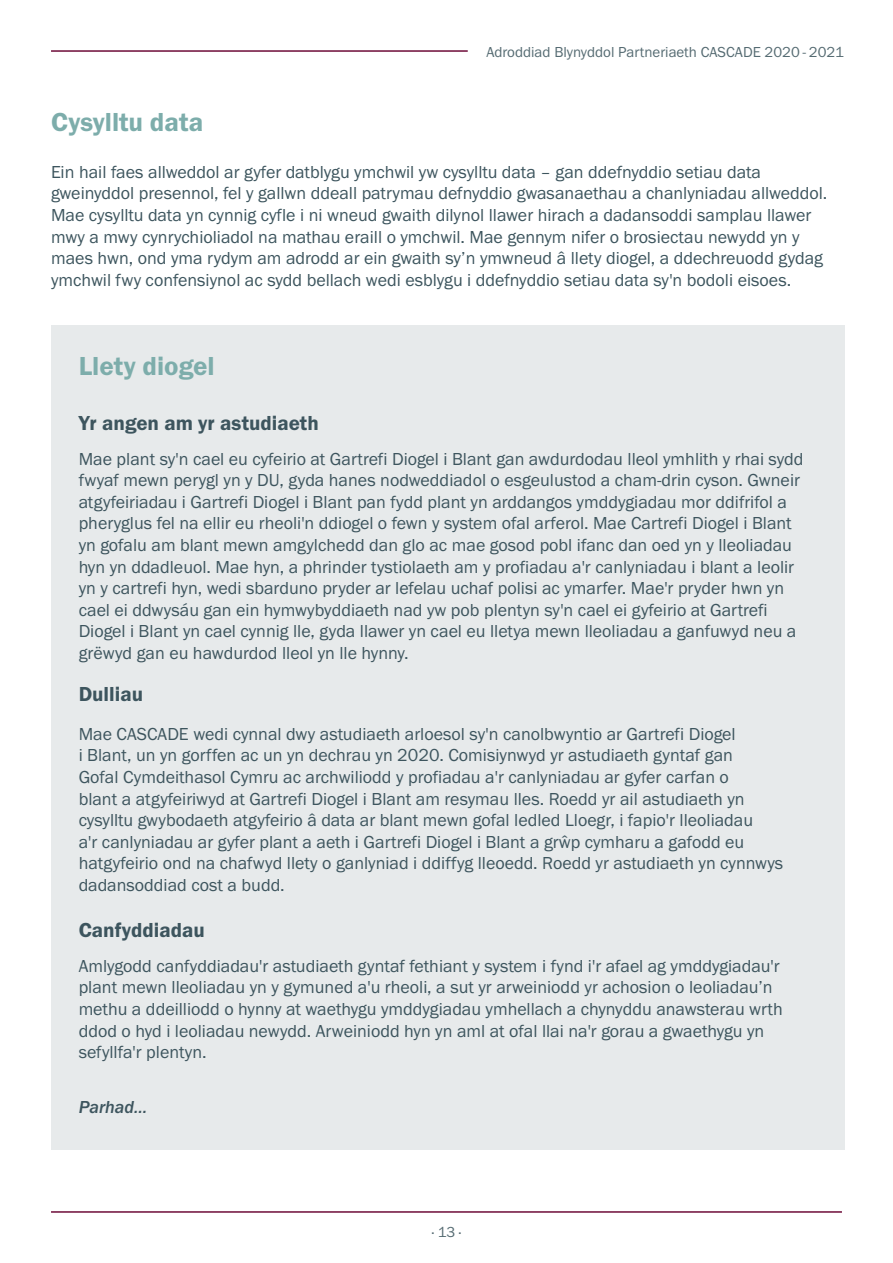
<style>
.page{position:relative;width:893px;height:1263px;background:#fff}
.page>*{position:absolute;margin:0;border:0;box-sizing:border-box;transform-origin:0 0}
.Subheading{font:27px "Franklin Gothic URW Dem";color:#7dadab}
.Subheading_2{font:21px "Franklin Gothic URW Dem";color:#3d555e}
.Body_copy{font:21px "Franklin Gothic URW Dem";color:#3d555e}
.Body_copy-2{font:18px/21.6px "Franklin Gothic URW Boo";color:#3d555e}
.Name{font:18px "Franklin Gothic URW Med Ita";color:#3d555e}
.t1{font:15px "Franklin Gothic URW Boo 2";color:#556b72}
.t2{font:15px "Franklin Gothic URW Boo";color:#556b72}
</style>
<div class="page">
<hr style="left:51px;top:50px;width:417px;height:2px;background:#6d0b38">
<hr style="left:51px;top:1211px;width:791px;height:2px;background:#6d0b38">
<div style="left:51px;top:325px;width:793px;height:825px;background:#e7eaeb"></div>
<p class="t1" style="left:486px;top:42px;width:359px">Adroddiad Blynyddol Partneriaeth CASCADE 2020 - 2021</p>
<p class="Subheading" style="left:51px;top:105px;width:154px">Cysylltu data</p>
<p class="Body_copy-2" style="left:51px;top:161px;width:778px">Ein hail faes allweddol ar gyfer datblygu ymchwil yw cysylltu data – gan ddefnyddio setiau data gweinyddol presennol, fel y gallwn ddeall patrymau defnyddio gwasanaethau a chanlyniadau allweddol.<br>Mae cysylltu data yn cynnig cyfle i ni wneud gwaith dilynol llawer hirach a dadansoddi samplau llawer mwy a mwy cynrychioliadol na mathau eraill o ymchwil. Mae gennym nifer o brosiectau newydd yn y maes hwn, ond yma rydym am adrodd ar ein gwaith sy’n ymwneud â llety diogel, a ddechreuodd gydag ymchwil fwy confensiynol ac sydd bellach wedi esblygu i ddefnyddio setiau data sy'n bodoli eisoes.</p>
<p class="Subheading" style="left:79px;top:350px;width:138px">Llety diogel</p>
<p class="Subheading_2" style="left:79px;top:410px;width:242px">Yr angen am yr astudiaeth</p>
<p class="Body_copy-2" style="left:79px;top:447px;width:726px">Mae plant sy'n cael eu cyfeirio at Gartrefi Diogel i Blant gan awdurdodau lleol ymhlith y rhai sydd fwyaf mewn perygl yn y DU, gyda hanes nodweddiadol o esgeulustod a cham-drin cyson. Gwneir atgyfeiriadau i Gartrefi Diogel i Blant pan fydd plant yn arddangos ymddygiadau mor ddifrifol a pheryglus fel na ellir eu rheoli'n ddiogel o fewn y system ofal arferol. Mae Cartrefi Diogel i Blant yn gofalu am blant mewn amgylchedd dan glo ac mae gosod pobl ifanc dan oed yn y lleoliadau hyn yn ddadleuol. Mae hyn, a phrinder tystiolaeth am y profiadau a'r canlyniadau i blant a leolir yn y cartrefi hyn, wedi sbarduno pryder ar lefelau uchaf polisi ac ymarfer. Mae'r pryder hwn yn cael ei ddwysáu gan ein hymwybyddiaeth nad yw pob plentyn sy'n cael ei gyfeirio at Gartrefi Diogel i Blant yn cael cynnig lle, gyda llawer yn cael eu lletya mewn lleoliadau a ganfuwyd neu a grëwyd gan eu hawdurdod lleol yn lle hynny.</p>
<p class="Body_copy" style="left:79px;top:681px;width:66px">Dulliau</p>
<p class="Body_copy-2" style="left:79px;top:723px;width:706px">Mae CASCADE wedi cynnal dwy astudiaeth arloesol sy'n canolbwyntio ar Gartrefi Diogel<br>i Blant, un yn gorffen ac un yn dechrau yn 2020. Comisiynwyd yr astudiaeth gyntaf gan<br>Gofal Cymdeithasol Cymru ac archwiliodd y profiadau a'r canlyniadau ar gyfer carfan o<br>blant a atgyfeiriwyd at Gartrefi Diogel i Blant am resymau lles. Roedd yr ail astudiaeth yn cysylltu gwybodaeth atgyfeirio â data ar blant mewn gofal ledled Lloegr, i fapio'r lleoliadau<br>a'r canlyniadau ar gyfer plant a aeth i Gartrefi Diogel i Blant a grŵp cymharu a gafodd eu hatgyfeirio ond na chafwyd llety o ganlyniad i ddiffyg lleoedd. Roedd yr astudiaeth yn cynnwys dadansoddiad cost a budd.</p>
<p class="Subheading_2" style="left:79px;top:917px;width:128px">Canfyddiadau</p>
<p class="Body_copy-2" style="left:79px;top:955px;width:706px">Amlygodd canfyddiadau'r astudiaeth gyntaf fethiant y system i fynd i'r afael ag ymddygiadau'r plant mewn lleoliadau yn y gymuned a'u rheoli, a sut yr arweiniodd yr achosion o leoliadau’n methu a ddeilliodd o hynny at waethygu ymddygiadau ymhellach a chynyddu anawsterau wrth ddod o hyd i leoliadau newydd. Arweiniodd hyn yn aml at ofal llai na'r gorau a gwaethygu yn sefyllfa'r plentyn.</p>
<p class="Name" style="left:79px;top:1096px;width:70px">Parhad…</p>
<p class="t2" style="left:432px;top:1222px;width:30px">⋅ 13 ⋅</p>
</div>
